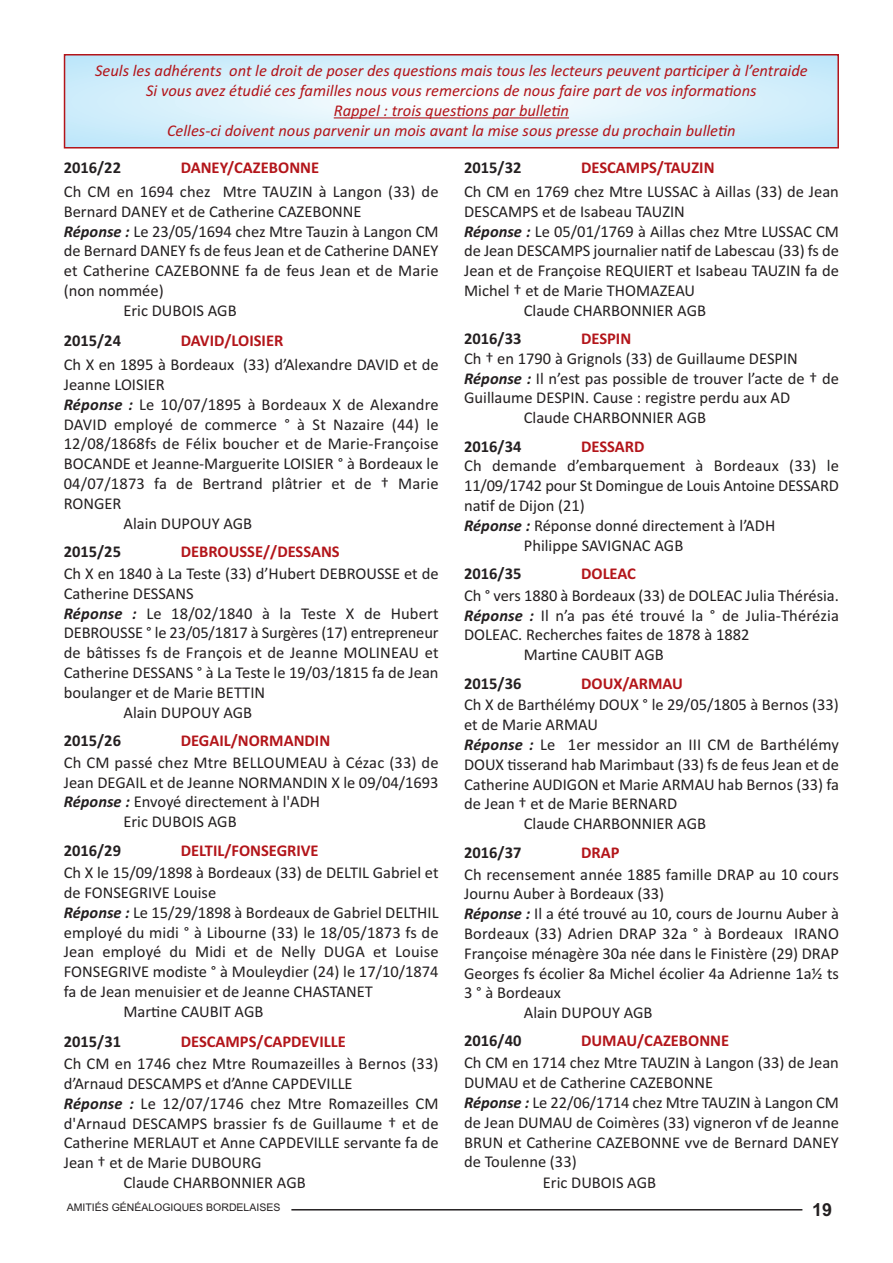
<style>
.page{position:relative;width:893px;height:1263px;background:#fff}
.page>*{position:absolute;margin:0;border:0;box-sizing:border-box;transform-origin:0 0}
.t1{font:700 18px "Arial";color:#231f20}
.t2{font:16.5px "Calibri";color:#231f20}
.t3{font:italic 16.5px/19.8px "Calibri";color:#b3151a;text-align:center}
.t4{font:700 16.5px "Calibri";color:#b3151a}
.t5{font:700 16.5px "Calibri";color:#231f20}
.t6{font:10.5px "Arial";color:#231f20}
.s1{font-weight:700;font-style:italic}
</style>
<div class="page">
<hr style="left:291px;top:1209px;width:511px;height:1px;background:#231f20">
<svg style="left:67px;top:57px;width:769px;height:88px;background:#d9f0fb"></svg>
<div style="left:64px;top:54px;width:775px;height:94px;border:2px solid #b3151a"></div>
<hr style="left:334px;top:117px;width:235px;height:1px;background:#b3151a">
<p class="t3" style="left:95px;top:61px;width:714px">Seuls les adhérents ont le droit de poser des questions mais tous les lecteurs peuvent participer à l’entraide Si vous avez étudié ces familles nous vous remercions de nous faire part de vos informations<br>Rappel : trois questions par bulletin<br>Celles-ci doivent nous parvenir un mois avant la mise sous presse du prochain bulletin</p>
<p class="t5" style="left:64px;top:158px;width:59px">2016/22</p>
<p class="t4" style="left:181px;top:158px;width:140px">DANEY/CAZEBONNE</p>
<p class="t2" style="left:64px;top:182px;width:376px">Ch CM en 1694 chez Mtre TAUZIN à Langon (33) de</p>
<p class="t2" style="left:64px;top:201px;width:299px">Bernard DANEY et de Catherine CAZEBONNE</p>
<p class="t2" style="left:64px;top:221px;width:376px"><span class="s1">Réponse :</span> Le 23/05/1694 chez Mtre Tauzin à Langon CM</p>
<p class="t2" style="left:64px;top:241px;width:376px">de Bernard DANEY fs de feus Jean et de Catherine DANEY</p>
<p class="t2" style="left:64px;top:261px;width:376px">et Catherine CAZEBONNE fa de feus Jean et de Marie</p>
<p class="t2" style="left:64px;top:281px;width:101px">(non nommée)</p>
<p class="t2" style="left:123px;top:300px;width:115px">Eric DUBOIS AGB</p>
<p class="t5" style="left:64px;top:331px;width:59px">2015/24</p>
<p class="t4" style="left:181px;top:331px;width:104px">DAVID/LOISIER</p>
<p class="t2" style="left:64px;top:355px;width:376px">Ch X en 1895 à Bordeaux (33) d’Alexandre DAVID et de</p>
<p class="t2" style="left:64px;top:375px;width:103px">Jeanne LOISIER</p>
<p class="t2" style="left:64px;top:394px;width:376px"><span class="s1">Réponse :</span> Le 10/07/1895 à Bordeaux X de Alexandre</p>
<p class="t2" style="left:64px;top:414px;width:376px">DAVID employé de commerce ° à St Nazaire (44) le</p>
<p class="t2" style="left:64px;top:434px;width:376px">12/08/1868fs de Félix boucher et de Marie-Françoise</p>
<p class="t2" style="left:64px;top:454px;width:376px">BOCANDE et Jeanne-Marguerite LOISIER ° à Bordeaux le</p>
<p class="t2" style="left:64px;top:474px;width:376px">04/07/1873 fa de Bertrand plâtrier et de † Marie</p>
<p class="t2" style="left:64px;top:493px;width:59px">RONGER</p>
<p class="t2" style="left:123px;top:513px;width:130px">Alain DUPOUY AGB</p>
<p class="t5" style="left:64px;top:542px;width:59px">2015/25</p>
<p class="t4" style="left:181px;top:542px;width:160px">DEBROUSSE//DESSANS</p>
<p class="t2" style="left:64px;top:563px;width:376px">Ch X en 1840 à La Teste (33) d’Hubert DEBROUSSE et de</p>
<p class="t2" style="left:64px;top:583px;width:131px">Catherine DESSANS</p>
<p class="t2" style="left:64px;top:603px;width:376px"><span class="s1">Réponse :</span> Le 18/02/1840 à la Teste X de Hubert</p>
<p class="t2" style="left:64px;top:623px;width:376px">DEBROUSSE ° le 23/05/1817 à Surgères (17) entrepreneur</p>
<p class="t2" style="left:64px;top:643px;width:376px">de bâtisses fs de François et de Jeanne MOLINEAU et</p>
<p class="t2" style="left:64px;top:662px;width:376px">Catherine DESSANS ° à La Teste le 19/03/1815 fa de Jean</p>
<p class="t2" style="left:64px;top:682px;width:203px">boulanger et de Marie BETTIN</p>
<p class="t2" style="left:123px;top:702px;width:130px">Alain DUPOUY AGB</p>
<p class="t5" style="left:64px;top:730px;width:59px">2015/26</p>
<p class="t4" style="left:181px;top:730px;width:151px">DEGAIL/NORMANDIN</p>
<p class="t2" style="left:64px;top:752px;width:376px">Ch CM passé chez Mtre BELLOUMEAU à Cézac (33) de</p>
<p class="t2" style="left:64px;top:772px;width:376px">Jean DEGAIL et de Jeanne NORMANDIN X le 09/04/1693</p>
<p class="t2" style="left:64px;top:792px;width:258px"><span class="s1">Réponse :</span> Envoyé directement à l'ADH</p>
<p class="t2" style="left:123px;top:812px;width:115px">Eric DUBOIS AGB</p>
<p class="t5" style="left:64px;top:841px;width:59px">2016/29</p>
<p class="t4" style="left:181px;top:841px;width:139px">DELTIL/FONSEGRIVE</p>
<p class="t2" style="left:64px;top:863px;width:376px">Ch X le 15/09/1898 à Bordeaux (33) de DELTIL Gabriel et</p>
<p class="t2" style="left:64px;top:883px;width:154px">de FONSEGRIVE Louise</p>
<p class="t2" style="left:64px;top:902px;width:376px"><span class="s1">Réponse :</span> Le 15/29/1898 à Bordeaux de Gabriel DELTHIL</p>
<p class="t2" style="left:64px;top:922px;width:376px">employé du midi ° à Libourne (33) le 18/05/1873 fs de</p>
<p class="t2" style="left:64px;top:942px;width:376px">Jean employé du Midi et de Nelly DUGA et Louise</p>
<p class="t2" style="left:64px;top:962px;width:376px">FONSEGRIVE modiste ° à Mouleydier (24) le 17/10/1874</p>
<p class="t2" style="left:64px;top:982px;width:310px">fa de Jean menuisier et de Jeanne CHASTANET</p>
<p class="t2" style="left:123px;top:1001px;width:141px">Martine CAUBIT AGB</p>
<p class="t5" style="left:64px;top:1032px;width:59px">2015/31</p>
<p class="t4" style="left:181px;top:1032px;width:167px">DESCAMPS/CAPDEVILLE</p>
<p class="t2" style="left:64px;top:1054px;width:376px">Ch CM en 1746 chez Mtre Roumazeilles à Bernos (33)</p>
<p class="t2" style="left:64px;top:1074px;width:290px">d’Arnaud DESCAMPS et d’Anne CAPDEVILLE</p>
<p class="t2" style="left:64px;top:1093px;width:376px"><span class="s1">Réponse :</span> Le 12/07/1746 chez Mtre Romazeilles CM</p>
<p class="t2" style="left:64px;top:1113px;width:376px">d'Arnaud DESCAMPS brassier fs de Guillaume † et de</p>
<p class="t2" style="left:64px;top:1133px;width:376px">Catherine MERLAUT et Anne CAPDEVILLE servante fa de</p>
<p class="t2" style="left:64px;top:1153px;width:199px">Jean † et de Marie DUBOURG</p>
<p class="t2" style="left:123px;top:1173px;width:184px">Claude CHARBONNIER AGB</p>
<p class="t5" style="left:464px;top:158px;width:59px">2015/32</p>
<p class="t4" style="left:581px;top:158px;width:135px">DESCAMPS/TAUZIN</p>
<p class="t2" style="left:464px;top:182px;width:376px">Ch CM en 1769 chez Mtre LUSSAC à Aillas (33) de Jean</p>
<p class="t2" style="left:464px;top:201px;width:222px">DESCAMPS et de Isabeau TAUZIN</p>
<p class="t2" style="left:464px;top:221px;width:376px"><span class="s1">Réponse :</span> Le 05/01/1769 à Aillas chez Mtre LUSSAC CM</p>
<p class="t2" style="left:464px;top:241px;width:376px">de Jean DESCAMPS journalier natif de Labescau (33) fs de</p>
<p class="t2" style="left:464px;top:261px;width:376px">Jean et de Françoise REQUIERT et Isabeau TAUZIN fa de</p>
<p class="t2" style="left:464px;top:281px;width:233px">Michel † et de Marie THOMAZEAU</p>
<p class="t2" style="left:524px;top:300px;width:184px">Claude CHARBONNIER AGB</p>
<p class="t5" style="left:464px;top:329px;width:59px">2016/33</p>
<p class="t4" style="left:581px;top:329px;width:52px">DESPIN</p>
<p class="t2" style="left:464px;top:348px;width:335px">Ch † en 1790 à Grignols (33) de Guillaume DESPIN</p>
<p class="t2" style="left:464px;top:368px;width:376px"><span class="s1">Réponse :</span> Il n’est pas possible de trouver l’acte de † de</p>
<p class="t2" style="left:464px;top:388px;width:328px">Guillaume DESPIN. Cause : registre perdu aux AD</p>
<p class="t2" style="left:524px;top:408px;width:184px">Claude CHARBONNIER AGB</p>
<p class="t5" style="left:464px;top:436px;width:59px">2016/34</p>
<p class="t4" style="left:581px;top:436px;width:65px">DESSARD</p>
<p class="t2" style="left:464px;top:456px;width:376px">Ch demande d’embarquement à Bordeaux (33) le</p>
<p class="t2" style="left:464px;top:476px;width:376px">11/09/1742 pour St Domingue de Louis Antoine DESSARD</p>
<p class="t2" style="left:464px;top:496px;width:122px">natif de Dijon (21)</p>
<p class="t2" style="left:464px;top:515px;width:313px"><span class="s1">Réponse :</span> Réponse donné directement à l’ADH</p>
<p class="t2" style="left:524px;top:535px;width:161px">Philippe SAVIGNAC AGB</p>
<p class="t5" style="left:464px;top:563px;width:59px">2016/35</p>
<p class="t4" style="left:581px;top:563px;width:56px">DOLEAC</p>
<p class="t2" style="left:464px;top:585px;width:376px">Ch ° vers 1880 à Bordeaux (33) de DOLEAC Julia Thérésia.</p>
<p class="t2" style="left:464px;top:605px;width:376px"><span class="s1">Réponse :</span> Il n’a pas été trouvé la ° de Julia-Thérézia</p>
<p class="t2" style="left:464px;top:625px;width:287px">DOLEAC. Recherches faites de 1878 à 1882</p>
<p class="t2" style="left:524px;top:645px;width:141px">Martine CAUBIT AGB</p>
<p class="t5" style="left:464px;top:673px;width:59px">2015/36</p>
<p class="t4" style="left:581px;top:673px;width:103px">DOUX/ARMAU</p>
<p class="t2" style="left:464px;top:695px;width:376px">Ch X de Barthélémy DOUX ° le 29/05/1805 à Bernos (33)</p>
<p class="t2" style="left:464px;top:715px;width:135px">et de Marie ARMAU</p>
<p class="t2" style="left:464px;top:735px;width:376px"><span class="s1">Réponse :</span> Le 1er messidor an III CM de Barthélémy</p>
<p class="t2" style="left:464px;top:754px;width:376px">DOUX tisserand hab Marimbaut (33) fs de feus Jean et de</p>
<p class="t2" style="left:464px;top:774px;width:376px">Catherine AUDIGON et Marie ARMAU hab Bernos (33) fa</p>
<p class="t2" style="left:464px;top:794px;width:215px">de Jean † et de Marie BERNARD</p>
<p class="t2" style="left:524px;top:814px;width:184px">Claude CHARBONNIER AGB</p>
<p class="t5" style="left:464px;top:842px;width:59px">2016/37</p>
<p class="t4" style="left:581px;top:842px;width:40px">DRAP</p>
<p class="t2" style="left:464px;top:864px;width:376px">Ch recensement année 1885 famille DRAP au 10 cours</p>
<p class="t2" style="left:464px;top:884px;width:201px">Journu Auber à Bordeaux (33)</p>
<p class="t2" style="left:464px;top:904px;width:376px"><span class="s1">Réponse :</span> Il a été trouvé au 10, cours de Journu Auber à</p>
<p class="t2" style="left:464px;top:923px;width:376px">Bordeaux (33) Adrien DRAP 32a ° à Bordeaux IRANO</p>
<p class="t2" style="left:464px;top:943px;width:376px">Françoise ménagère 30a née dans le Finistère (29) DRAP</p>
<p class="t2" style="left:464px;top:963px;width:376px">Georges fs écolier 8a Michel écolier 4a Adrienne 1a½ ts</p>
<p class="t2" style="left:464px;top:983px;width:98px">3 ° à Bordeaux</p>
<p class="t2" style="left:524px;top:1003px;width:130px">Alain DUPOUY AGB</p>
<p class="t5" style="left:464px;top:1031px;width:59px">2016/40</p>
<p class="t4" style="left:581px;top:1031px;width:150px">DUMAU/CAZEBONNE</p>
<p class="t2" style="left:464px;top:1053px;width:376px">Ch CM en 1714 chez Mtre TAUZIN à Langon (33) de Jean</p>
<p class="t2" style="left:464px;top:1073px;width:250px">DUMAU et de Catherine CAZEBONNE</p>
<p class="t2" style="left:464px;top:1093px;width:376px"><span class="s1">Réponse :</span> Le 22/06/1714 chez Mtre TAUZIN à Langon CM</p>
<p class="t2" style="left:464px;top:1112px;width:376px">de Jean DUMAU de Coimères (33) vigneron vf de Jeanne</p>
<p class="t2" style="left:464px;top:1132px;width:376px">BRUN et Catherine CAZEBONNE vve de Bernard DANEY</p>
<p class="t2" style="left:464px;top:1152px;width:114px">de Toulenne (33)</p>
<p class="t2" style="left:543px;top:1172px;width:115px">Eric DUBOIS AGB</p>
<p class="t6" style="left:67px;top:1201px;width:215px">AMITIÉS GÉNÉALOGIQUES BORDELAISES</p>
<p class="t1" style="left:812px;top:1199px;width:22px">19</p>
</div>
